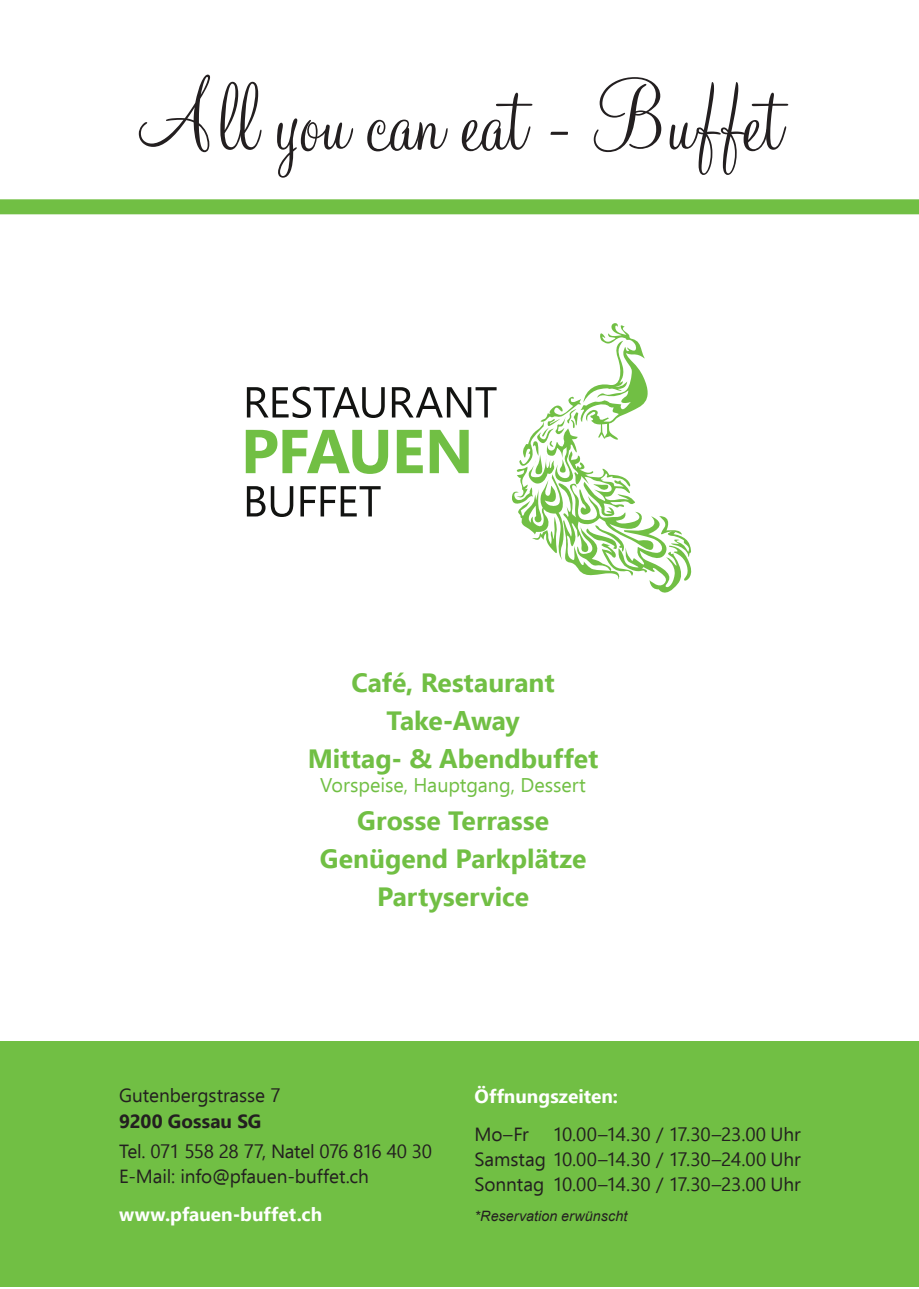
<style>
.page{position:relative;width:919px;height:1289px;background:#fff}
.page>*{position:absolute;margin:0;border:0;box-sizing:border-box;transform-origin:0 0}
.t1{font:105px "Monterey BT";color:#231f20}
.t2{font:700 26.4px/38px "Ebrima";color:#71bf44;text-align:center}
.t3{font:19.8px "Ebrima";letter-spacing:-.005em;color:#71bf44}
.t4{font:19.05px/25.3px "Ebrima";letter-spacing:-.005em;color:#231f20;text-align:justify}
.t5{font:700 19.05px "Ebrima";letter-spacing:.005em;color:#fff}
.t6{font:700 19.05px "Ebrima";color:#231f20}
.t7{font:italic 14.25px "Arial";letter-spacing:.005em;color:#231f20}
</style>
<div class="page">
<div style="left:0;top:199px;width:918px;height:15px;background:#71bf44"></div>
<svg style="left:247px;top:386px;width:138px;height:32px"></svg>
<svg style="left:392px;top:387px;width:104px;height:30px"></svg>
<svg style="left:246px;top:430px;width:142px;height:44px"></svg>
<svg style="left:397px;top:430px;width:26px;height:43px"></svg>
<svg style="left:429px;top:430px;width:39px;height:43px"></svg>
<svg style="left:247px;top:486px;width:18px;height:30px"></svg>
<svg style="left:271px;top:486px;width:22px;height:31px"></svg>
<svg style="left:300px;top:486px;width:80px;height:30px"></svg>
<svg style="left:512px;top:323px;width:180px;height:270px"></svg>
<div style="left:0;top:1040px;width:918px;height:246px;background:#71bf44"></div>
<h1 class="t1" style="left:138px;top:56px;width:644px">All you can eat - Buffet</h1>
<h2 class="t2" style="left:308px;top:662px;width:292px">Café, Restaurant<br>Take-Away<br>Mittag- &amp; Abendbuffet</h2>
<p class="t3" style="left:320px;top:771px;width:267px">Vorspeise, Hauptgang, Dessert</p>
<h2 class="t2" style="left:320px;top:801px;width:268px">Grosse Terrasse<br>Genügend Parkplätze<br>Partyservice</h2>
<p class="t4" style="left:119px;top:1082px;width:163px">Gutenbergstrasse 7</p>
<p class="t6" style="left:119px;top:1106px;width:131px">9200 Gossau SG</p>
<p class="t4" style="left:119px;top:1137px;width:314px">Tel. 071 558 28 77, Natel 076 816 40 30<br>E-Mail: info@pfauen-buffet.ch</p>
<p class="t5" style="left:119px;top:1200px;width:205px">www.pfauen-buffet.ch</p>
<p class="t5" style="left:474px;top:1081px;width:145px">Öffnungszeiten:</p>
<p class="t4" style="left:474px;top:1120px;width:56px">Mo–Fr</p>
<p class="t4" style="left:474px;top:1120px;width:327px;text-indent:78px">10.00–14.30 / 17.30–23.00 Uhr Samstag 10.00–14.30 / 17.30–24.00 Uhr Sonntag 10.00–14.30 / 17.30–23.00 Uhr</p>
<p class="t7" style="left:474px;top:1207px;width:154px">*Reservation erwünscht</p>
</div>
